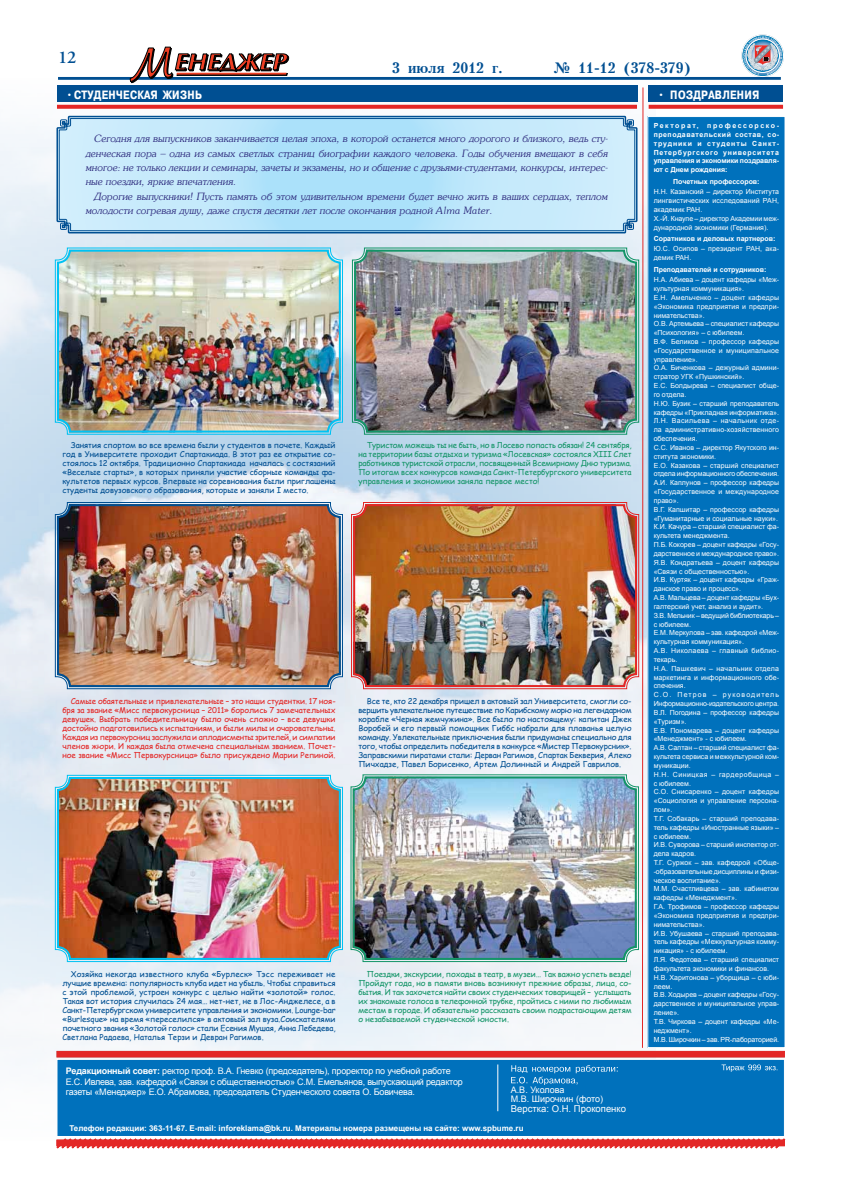
<style>
.page{position:relative;width:842px;height:1191px;background:#fff}
.page>*{position:absolute;margin:0;border:0;box-sizing:border-box;transform-origin:0 0}
.t1{font:600 18px "Adobe Garamond Pro";color:#004f92}
.t2{font:15px "Petersburg Bold Cyrillic";color:#004f92}
.t3{font:700 12px "Pragmatica Cond C";letter-spacing:.03em;color:#fff}
.t4{font:italic 10px/14.4px "Souvienne";color:#302e80;text-align:justify}
.t5{font:9.5px "Arial";color:#fff}
.t6{font:9px/10.8px "Arial";letter-spacing:-.02em;color:#fff}
.t7{font:9px "Arial";color:#fff}
.t8{font:8px/9px "Comic Sans MS";color:#004f92;text-align:justify}
.t9{font:8px/9px "Comic Sans MS";color:#149568;text-align:justify}
.t10{font:8px/9px "Comic Sans MS";color:#e32726;text-align:justify}
.t11{font:700 8px "Arial";color:#fff}
.t12{font:7px/8.8px "Arial";color:#fff}
.t13{font:700 7px/8.8px "Arial";color:#fff;text-align:justify}
.s1{font-weight:700}
</style>
<div class="page">
<img style="left:0;top:80px;width:655px;height:980px">
<div style="left:57px;top:1059px;width:728px;height:77px;background:#0071bc;border:1px solid #fff"></div>
<div style="left:56px;top:1051px;width:729px;height:6px;background:#e32726"></div>
<svg style="left:56px;top:1138px;width:730px;height:11px"></svg>
<svg style="left:511px;top:1065px;width:107px;height:20px"></svg>
<svg style="left:721px;top:1064px;width:56px;height:7px"></svg>
<hr style="left:498px;top:1064px;width:1px;height:47px;background:#fff">
<div style="left:57px;top:85px;width:580px;height:16px;background:#004f92"></div>
<svg style="left:57px;top:105px;width:580px;height:4px;background:#e43332"></svg>
<div style="left:649px;top:85px;width:134px;height:16px;background:#004f92"></div>
<svg style="left:649px;top:105px;width:134px;height:4px"></svg>
<div style="left:648px;top:116px;width:137px;height:931px;background:#0071bc"></div>
<hr style="left:58px;top:77px;width:723px;height:3px;background:#004f92">
<svg style="left:130px;top:47px;width:159px;height:36px"></svg>
<svg style="left:741px;top:34px;width:43px;height:43px"></svg>
<svg style="left:641px;top:86px;width:3px;height:962px"></svg>
<svg style="left:56px;top:115px;width:582px;height:119px;background:#6b9cc4"></svg>
<svg style="left:59px;top:118px;width:576px;height:113px;background:#b7e2f7"></svg>
<img style="left:55px;top:247px;width:288px;height:188px">
<div style="left:57px;top:250px;width:284px;height:182px;border:2px solid #00c2f3;border-radius:12px"></div>
<img style="left:55px;top:502px;width:288px;height:187px">
<div style="left:57px;top:504px;width:284px;height:183px;border:2px solid #004f92;border-radius:12px"></div>
<img style="left:352px;top:247px;width:287px;height:188px">
<div style="left:354px;top:250px;width:283px;height:182px;border:2px solid #149568;border-radius:12px"></div>
<img style="left:351px;top:502px;width:288px;height:187px">
<div style="left:353px;top:504px;width:284px;height:183px;border:2px solid #e32726;border-radius:12px"></div>
<img style="left:55px;top:774px;width:288px;height:188px">
<div style="left:57px;top:777px;width:284px;height:183px;border:2px solid #00c2f3;border-radius:12px"></div>
<img style="left:350px;top:774px;width:289px;height:188px">
<div style="left:353px;top:776px;width:284px;height:184px;border:2px solid #149568;border-radius:12px"></div>
<h1 class="t1" style="left:58px;top:47px;width:20px">12</h1>
<h2 class="t2" style="left:392px;top:60px;width:112px">3 июля 2012 г.</h2>
<h2 class="t2" style="left:553px;top:59px;width:139px">№ 11-12 (378-379)</h2>
<h3 class="t3" style="left:65px;top:88px;width:138px">•студенческая жизнь</h3>
<h3 class="t3" style="left:657px;top:88px;width:104px">• поздравления</h3>
<p class="t13" style="left:654px;top:121px;width:127px">Ректорат, профессорско&shy;преподавательский состав, со&shy;трудники и студенты Санкт-Петербургского университета управления и экономики поздравля&shy;ют с Днем рождения:</p>
<p class="t13" style="left:673px;top:177px;width:88px">Почетных профессоров:</p>
<p class="t12" style="left:654px;top:187px;width:127px">Н.Н. Казанский – директор Института лингвистических исследований РАН, академик РАН.<br>Х.-Й. Кнаупе – директор Академии меж&shy;дународной экономики (Германия).</p>
<p class="t13" style="left:654px;top:234px;width:123px">Соратников и деловых партнеров:</p>
<p class="t12" style="left:654px;top:245px;width:127px">Ю.С. Осипов – президент РАН, ака&shy;демик РАН.</p>
<p class="t13" style="left:654px;top:265px;width:114px">Преподавателей и сотрудников:</p>
<p class="t12" style="left:654px;top:275px;width:127px">Н.А. Абиева – доцент кафедры «Меж&shy;культурная коммуникация».<br>Е.Н. Амельченко – доцент кафедры «Экономика предприятия и предпри&shy;нимательства».<br>О.В. Артемьева – специалист кафедры «Психология» – с юбилеем.<br>В.Ф. Беликов – профессор кафедры «Государственное и муниципальное управление».<br>О.А. Биченкова – дежурный админи&shy;стратор УГК «Пушкинский».<br>Е.С. Болдырева – специалист обще&shy;го отдела.<br>Н.Ю. Бузик – старший преподаватель кафедры «Прикладная информатика».<br>Л.Н. Васильева – начальник отде&shy;ла административно-хозяйственного обеспечения.<br>С.С. Иванов – директор Якутского ин&shy;ститута экономики.<br>Е.О. Казакова – старший специалист отдела информационного обеспечения.<br>А.И. Каплунов – профессор кафедры «Государственное и международное право».<br>В.Г. Капшитар – профессор кафедры «Гуманитарные и социальные науки».<br>К.И. Качура – старший специалист фа&shy;культета менеджмента.<br>П.Б. Кокорев – доцент кафедры «Госу&shy;дарственное и международное право».<br>Я.В. Кондратьева – доцент кафедры «Связи с общественностью».<br>И.В. Куртяк – доцент кафедры «Граж&shy;данское право и процесс».<br>А.В. Мальцева – доцент кафедры «Бух&shy;галтерский учет, анализ и аудит».<br>З.В. Мельник – ведущий библиотекарь – с юбилеем.<br>Е.М. Меркулова – зав. кафедрой «Меж&shy;культурная коммуникация».<br>А.В. Николаева – главный библио&shy;текарь.<br>Н.А. Пашкевич – начальник отдела маркетинга и информационного обе&shy;спечения.<br>С.О. Петров – руководитель<br>Информационно-издательского центра.<br>В.Л. Погодина – профессор кафедры «Туризм».<br>Е.В. Пономарева – доцент кафедры «Менеджмент» - с юбилеем.<br>А.В. Салтан – старший специалист фа&shy;культета сервиса и межкультурной ком&shy;муникации.<br>Н.Н. Синицкая – гардеробщица – с юбилеем.<br>С.О. Снисаренко – доцент кафедры «Социология и управление персона&shy;лом».<br>Т.Г. Собакарь – старший преподава&shy;тель кафедры «Иностранные языки» – с юбилеем.<br>И.В. Суворова – старший инспектор от&shy;дела кадров.<br>Т.Г. Суржок – зав. кафедрой «Обще--образовательные дисциплины и физи&shy;ческое воспитание».<br>М.М. Счастливцева – зав. кабинетом кафедры «Менеджмент».<br>Г.А. Трофимов – профессор кафедры «Экономика предприятия и предпри&shy;нимательства».<br>И.В. Убушаева – старший преподава&shy;тель кафедры «Межкультурная комму&shy;никация» - с юбилеем.<br>Л.Я. Федотова – старший специалист факультета экономики и финансов.<br>Н.В. Харитонова – уборщица – с юби&shy;леем.<br>В.В. Ходырев – доцент кафедры «Госу&shy;дарственное и муниципальное управ&shy;ление».<br>Т.В. Чиркова – доцент кафедры «Ме&shy;неджмент».<br>М.В. Широчкин – зав. PR-лабораторией.</p>
<p class="t4" style="left:86px;top:131px;width:524px;text-indent:8px">Сегодня для выпускников заканчивается целая эпоха, в которой останется много дорогого и близкого, ведь сту&shy;денческая пора – одна из самых светлых страниц биографии каждого человека. Годы обучения вмещают в себя многое: не только лекции и семинары, зачеты и экзамены, но и общение с друзьями-студентами, конкурсы, интерес&shy;ные поездки, яркие впечатления.</p>
<h3 class="t4" style="left:86px;top:189px;width:524px;text-indent:8px">Дорогие выпускники! Пусть память об этом удивительном времени будет вечно жить в ваших сердцах, теплом молодости согревая душу, даже спустя десятки лет после окончания родной Alma Mater.</h3>
<p class="t9" style="left:358px;top:440px;width:275px;text-indent:8px">Туристом можешь ты не быть, но в Лосево попасть обязан! 24 сентября, на территории базы отдыха и туризма «Лосевская» состоялся XIII Слет работников туристской отрасли, посвященный Всемирному Дню туризма.<br>По итогам всех конкурсов команда Санкт-Петербургского университета управления и экономики заняла первое место!</p>
<p class="t8" style="left:62px;top:440px;width:275px;text-indent:8px">Занятия спортом во все времена были у студентов в почете. Каждый год в Университете проходит Спартакиада. В этот раз ее открытие со&shy;стоялось 12 октября. Традиционно Спартакиада началась с состязаний «Веселые старты», в которых приняли участие сборные команды фа&shy;культетов первых курсов. Впервые на соревнования были приглашены студенты довузовского образования, которые и заняли I место.</p>
<p class="t10" style="left:62px;top:696px;width:275px;text-indent:8px">Самые обаятельные и привлекательные – это наши студентки. 17 ноя&shy;бря за звание «Мисс первокурсница – 2011» боролись 7 замечательных девушек. Выбрать победительницу было очень сложно – все девушки достойно подготовились к испытаниям, и были милы и очаровательны.<br>Каждая из первокурсниц заслужила и аплодисменты зрителей, и симпатии членов жюри. И каждая была отмечена специальным званием. Почет&shy;ное звание «Мисс Первокурсница» было присуждено Марии Репиной.</p>
<p class="t8" style="left:358px;top:696px;width:275px;text-indent:8px">Все те, кто 22 декабря пришел в актовый зал Университета, смогли со&shy;вершить увлекательное путешествие по Карибскому морю на легендарном корабле «Черная жемчужина». Все было по настоящему: капитан Джек Воробей и его первый помощник Гиббс набрали для плаванья целую команду. Увлекательные приключения были придуманы специально для того, чтобы определить победителя в конкурсе «Мистер Первокурсник».<br>Заправскими пиратами стали: Дерван Рагимов, Спартак Бекверия, Алеко Пичхадзе, Павел Борисенко, Артем Долинный и Андрей Гаврилов.</p>
<p class="t9" style="left:358px;top:969px;width:275px;text-indent:8px">Поездки, экскурсии, походы в театр, в музеи… Так важно успеть везде!<br>Пройдут года, но в памяти вновь возникнут прежние образы, лица, со&shy;бытия. И так захочется найти своих студенческих товарищей – услышать их знакомые голоса в телефонной трубке, пройтись с ними по любимым местам в городе. И обязательно рассказать своим подрастающим детям о незабываемой студенческой юности.</p>
<p class="t8" style="left:62px;top:969px;width:275px;text-indent:8px">Хозяйка некогда известного клуба «Бурлеск» Тэсс переживает не лучшие времена: популярность клуба идет на убыль. Чтобы справиться с этой проблемой, устроен конкурс с целью найти «золотой» голос.<br>Такая вот история случилась 24 мая… нет-нет, не в Лос-Анджелесе, а в Санкт-Петербургском университете управления и экономики. Lounge-bar «Burlesque» на время «переселился» в актовый зал вуза.Соискателями почетного звания «Золотой голос» стали Есения Мушая, Анна Лебедева, Светлана Радаева, Наталья Терзи и Девран Рагимов.</p>
<p class="t6" style="left:66px;top:1065px;width:398px"><span class="s1">Редакционный совет:</span> ректор проф. В.А. Гневко (председатель), проректор по учебной работе<br>Е.С. Ивлева, зав. кафедрой «Связи с общественностью» С.М. Емельянов, выпускающий редактор газеты «Менеджер» Е.О. Абрамова, председатель Студенческого совета О. Бовичева.</p>
<p class="t11" style="left:69px;top:1122px;width:456px">Телефон редакции: 363-11-67. E-mail: inforeklama@bk.ru. Материалы номера размещены на сайте: www.spbume.ru</p>
<p class="t6" style="left:511px;top:1084px;width:55px">А.В. Уколова</p>
<p class="t7" style="left:511px;top:1093px;width:94px">М.В. Широчкин (фото)</p>
<h3 class="t5" style="left:511px;top:1102px;width:117px">Верстка: О.Н. Прокопенко</h3>
</div>
